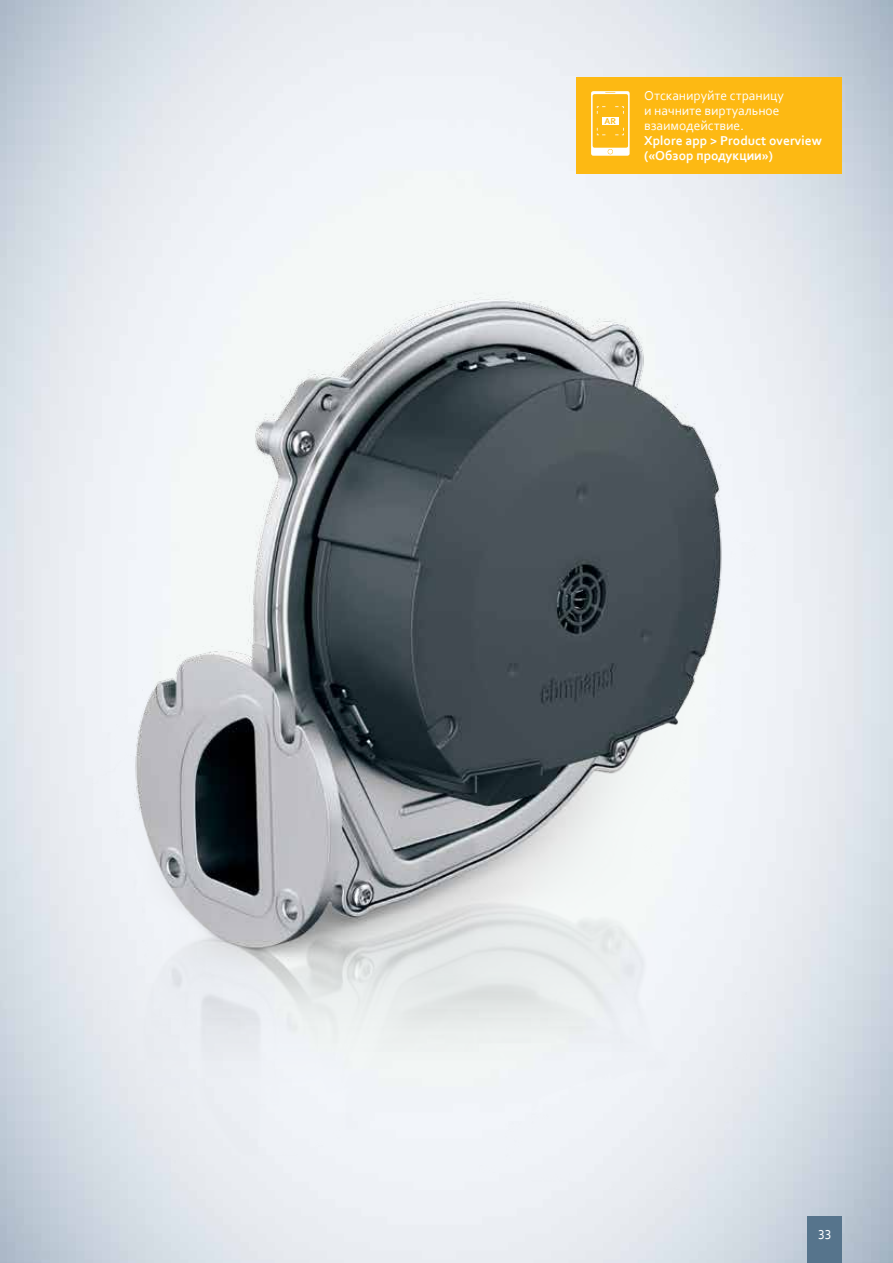
<style>
.page{position:relative;width:893px;height:1263px;background:#fff}
.page>*{position:absolute;margin:0;border:0;box-sizing:border-box;transform-origin:0 0}
.t1{font:13.5px/15px "Corbel";color:#fff}
.t2{font:700 13.5px/15px "Corbel";color:#fff}
.t3{font:700 9px "Corbel";color:#fdb913}
</style>
<div class="page">
<img style="left:92px;top:233px;width:716px;height:1030px">
<div style="left:576px;top:77px;width:266px;height:97px;background:#fdb913"></div>
<svg style="left:591px;top:91px;width:39px;height:65px"></svg>
<div style="left:808px;top:1216px;width:34px;height:47px;background:#56748c"></div>
<p class="t3" style="left:605px;top:115px;width:13px">AR</p>
<p class="t1" style="left:644px;top:88px;width:141px">Отсканируйте страницу и начните виртуальное взаимодействие.</p>
<p class="t2" style="left:644px;top:133px;width:179px">Xplore app &gt; Product overview («Обзор продукции»)</p>
<p class="t1" style="left:818px;top:1227px;width:15px">33</p>
</div>
